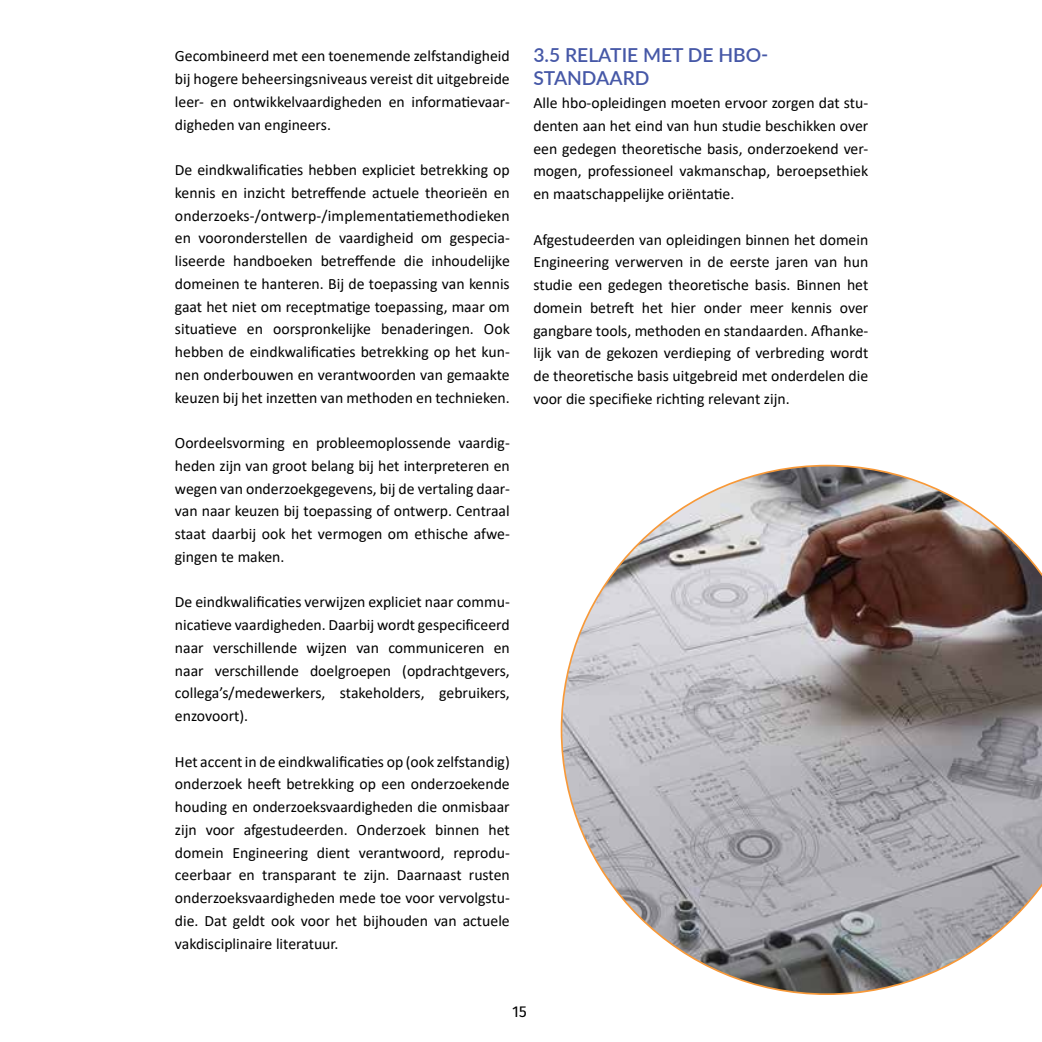
<style>
.page{position:relative;width:1042px;height:1042px;background:#fff}
.page>*{position:absolute;margin:0;border:0;box-sizing:border-box;transform-origin:0 0}
.t1{font:600 19.25px/23.1px "Lato";color:#4658a7}
.t2{font:15.75px/22.8px "Calibri";color:#000;text-align:justify}
.t3{font:15.75px "Fira Sans OT";color:#000}
</style>
<div class="page">
<svg style="left:561px;top:465px;width:481px;height:530px"></svg>
<p class="t2" style="left:175px;top:44px;width:336px">Gecombineerd met een toenemende zelfstandigheid bij hogere beheersingsniveaus vereist dit uitgebreide leer- en ontwikkelvaardigheden en informatievaar&shy;digheden van engineers.</p>
<p class="t2" style="left:175px;top:158px;width:336px">De eindkwalificaties hebben expliciet betrekking op kennis en inzicht betreffende actuele theorieën en onderzoeks-/ontwerp-/implementatiemethodieken en vooronderstellen de vaardigheid om gespecia&shy;liseerde handboeken betreffende die inhoudelijke domeinen te hanteren. Bij de toepassing van kennis gaat het niet om receptmatige toepassing, maar om situatieve en oorspronkelijke benaderingen. Ook hebben de eindkwalificaties betrekking op het kun&shy;nen onderbouwen en verantwoorden van gemaakte keuzen bij het inzetten van methoden en technieken.</p>
<p class="t2" style="left:175px;top:431px;width:336px">Oordeelsvorming en probleemoplossende vaardig&shy;heden zijn van groot belang bij het interpreteren en wegen van onderzoekgegevens, bij de vertaling daar&shy;van naar keuzen bij toepassing of ontwerp. Centraal staat daarbij ook het vermogen om ethische afwe&shy;gingen te maken.</p>
<p class="t2" style="left:175px;top:590px;width:336px">De eindkwalificaties verwijzen expliciet naar commu&shy;nicatieve vaardigheden. Daarbij wordt gespecificeerd naar verschillende wijzen van communiceren en naar verschillende doelgroepen (opdrachtgevers, collega’s/medewerkers, stakeholders, gebruikers, enzovoort).</p>
<p class="t2" style="left:175px;top:750px;width:336px">Het accent in de eindkwalificaties op (ook zelfstandig) onderzoek heeft betrekking op een onderzoekende houding en onderzoeksvaardigheden die onmisbaar zijn voor afgestudeerden. Onderzoek binnen het domein Engineering dient verantwoord, reprodu&shy;ceerbaar en transparant te zijn. Daarnaast rusten onderzoeksvaardigheden mede toe voor vervolgstu&shy;die. Dat geldt ook voor het bijhouden van actuele vakdisciplinaire literatuur.</p>
<p class="t1" style="left:533px;top:43px;width:237px">3.5 RELATIE MET DE HBO-<br>STANDAARD</p>
<p class="t2" style="left:533px;top:91px;width:336px">Alle hbo-opleidingen moeten ervoor zorgen dat stu&shy;denten aan het eind van hun studie beschikken over een gedegen theoretische basis, onderzoekend ver&shy;mogen, professioneel vakmanschap, beroepsethiek en maatschappelijke oriëntatie.</p>
<p class="t2" style="left:533px;top:228px;width:336px">Afgestudeerden van opleidingen binnen het domein Engineering verwerven in de eerste jaren van hun studie een gedegen theoretische basis. Binnen het domein betreft het hier onder meer kennis over gangbare tools, methoden en standaarden. Afhanke&shy;lijk van de gekozen verdieping of verbreding wordt de theoretische basis uitgebreid met onderdelen die voor die specifieke richting relevant zijn.</p>
<p class="t3" style="left:512px;top:1001px;width:16px">15</p>
</div>
